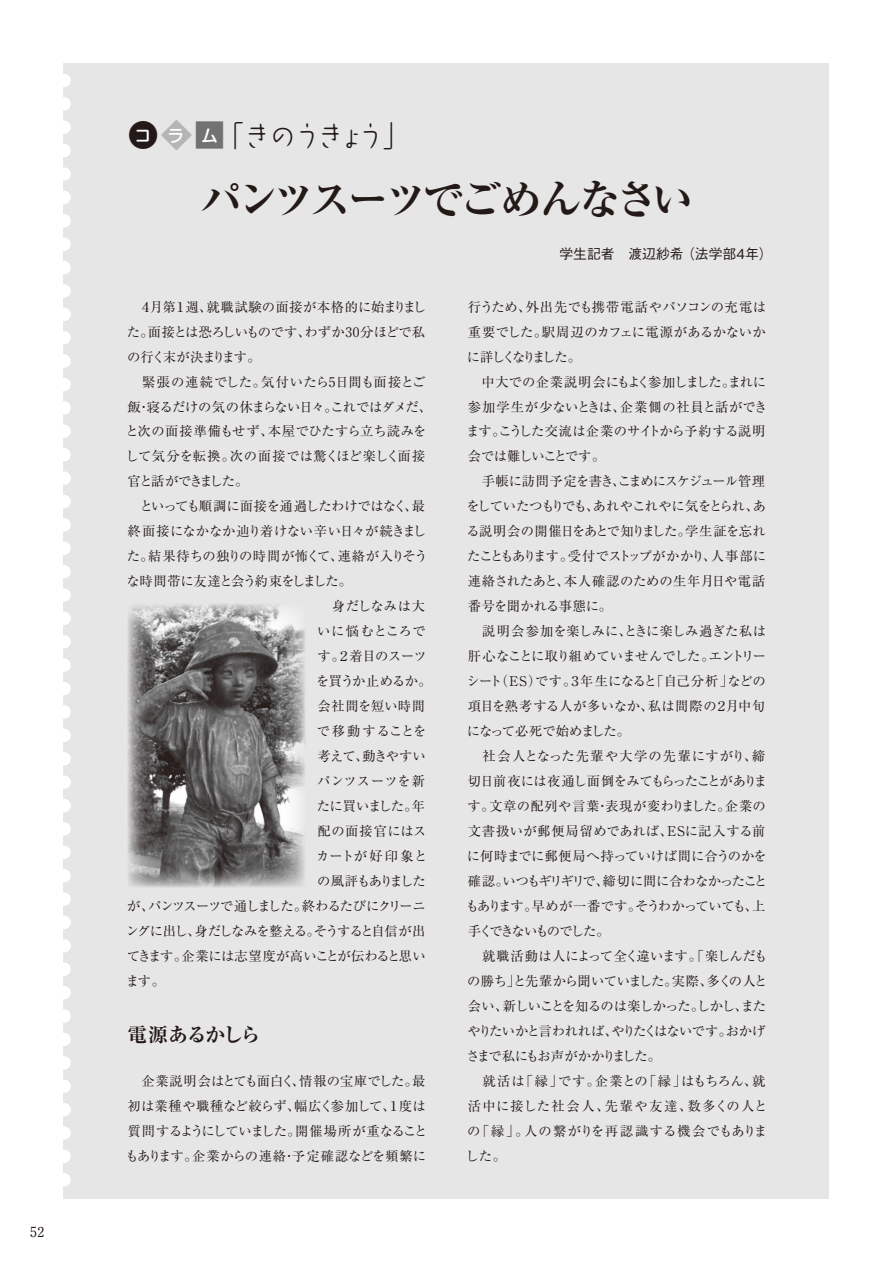
<style>
.page{position:relative;width:893px;height:1263px;background:#fff}
.page>*{position:absolute;margin:0;border:0;box-sizing:border-box;transform-origin:0 0}
.t1{font:700 expanded 41.4px "Ryumin Pro";letter-spacing:-.1em;color:#231916}
.t2{font:300 29.7px "Haru Gaku Std";letter-spacing:-.21em;color:#231916}
.t3{font:700 expanded 19.65px "Ryumin Pro";letter-spacing:-.055em;color:#231916}
.t4{font:500 13.8px "Gothic BBB Pro";color:#231916}
.t5{font:700 13.8px "Futo Min A101 Pro";color:#231916}
.t6{font:13.35px/25px "Ryumin Pro";letter-spacing:-.025em;color:#231916}
.t7{font:13.35px/25px "Ryumin Pro";color:#231916}
.t8{font:13.35px "Ryumin Pro";letter-spacing:-.06em;color:#231916}
.t9{font:13.35px "Ryumin Pro";letter-spacing:-.005em;color:#231916}
.t10{font:13.35px "Ryumin Pro";letter-spacing:.02em;color:#231916}
.t11{font:13.35px "Ryumin Pro";letter-spacing:-.065em;color:#231916}
.t12{font:13.35px "Ryumin Pro";letter-spacing:-.085em;color:#231916}
.t13{font:13.35px "Ryumin Pro";letter-spacing:.035em;color:#231916}
.t14{font:13.35px "Ryumin Pro";letter-spacing:.025em;color:#231916}
.t15{font:13.35px "Ryumin Pro";letter-spacing:.01em;color:#231916}
.t16{font:13.35px "Ryumin Pro";letter-spacing:-.09em;color:#231916}
.t17{font:13.35px "Ryumin Pro";letter-spacing:-.105em;color:#231916}
.t18{font:13.35px "Ryumin Pro";letter-spacing:-.055em;color:#231916}
.t19{font:13.35px "Ryumin Pro";letter-spacing:-.11em;color:#231916}
.t20{font:13.35px "Ryumin Pro";letter-spacing:.065em;color:#231916}
.t21{font:13.35px "Ryumin Pro";letter-spacing:.045em;color:#231916}
.s1{font-family:"Ryumin Pro";font-weight:700;font-size:31.5px}
.s2{font-family:"Ryumin Pro";font-weight:700;font-size:31.5px;color:#b5b5b6}
.s3{font-family:"Ryumin Pro";font-weight:700;font-size:31.5px;color:#727272}
</style>
<div class="page">
<div style="left:64px;top:64px;width:765px;height:1135px;background:#e6e6e7"></div>
<div style="left:57px;top:74px;width:14px;height:13px;background:#fff;border-radius:50%"></div>
<div style="left:57px;top:97px;width:14px;height:14px;background:#fff;border-radius:50%"></div>
<div style="left:57px;top:121px;width:14px;height:13px;background:#fff;border-radius:50%"></div>
<div style="left:57px;top:144px;width:14px;height:13px;background:#fff;border-radius:50%"></div>
<div style="left:57px;top:167px;width:14px;height:14px;background:#fff;border-radius:50%"></div>
<div style="left:57px;top:191px;width:14px;height:13px;background:#fff;border-radius:50%"></div>
<div style="left:57px;top:214px;width:14px;height:13px;background:#fff;border-radius:50%"></div>
<div style="left:57px;top:237px;width:14px;height:14px;background:#fff;border-radius:50%"></div>
<div style="left:57px;top:261px;width:14px;height:13px;background:#fff;border-radius:50%"></div>
<div style="left:57px;top:284px;width:14px;height:14px;background:#fff;border-radius:50%"></div>
<div style="left:57px;top:308px;width:14px;height:13px;background:#fff;border-radius:50%"></div>
<div style="left:57px;top:331px;width:14px;height:13px;background:#fff;border-radius:50%"></div>
<div style="left:57px;top:354px;width:14px;height:14px;background:#fff;border-radius:50%"></div>
<div style="left:57px;top:378px;width:14px;height:13px;background:#fff;border-radius:50%"></div>
<div style="left:57px;top:401px;width:14px;height:14px;background:#fff;border-radius:50%"></div>
<div style="left:57px;top:425px;width:14px;height:13px;background:#fff;border-radius:50%"></div>
<div style="left:57px;top:448px;width:14px;height:13px;background:#fff;border-radius:50%"></div>
<div style="left:57px;top:471px;width:14px;height:14px;background:#fff;border-radius:50%"></div>
<div style="left:57px;top:495px;width:14px;height:13px;background:#fff;border-radius:50%"></div>
<div style="left:57px;top:518px;width:14px;height:13px;background:#fff;border-radius:50%"></div>
<div style="left:57px;top:541px;width:14px;height:14px;background:#fff;border-radius:50%"></div>
<div style="left:57px;top:565px;width:14px;height:13px;background:#fff;border-radius:50%"></div>
<div style="left:57px;top:588px;width:14px;height:14px;background:#fff;border-radius:50%"></div>
<div style="left:57px;top:612px;width:14px;height:13px;background:#fff;border-radius:50%"></div>
<div style="left:57px;top:635px;width:14px;height:13px;background:#fff;border-radius:50%"></div>
<div style="left:57px;top:658px;width:14px;height:14px;background:#fff;border-radius:50%"></div>
<div style="left:57px;top:682px;width:14px;height:13px;background:#fff;border-radius:50%"></div>
<div style="left:57px;top:705px;width:14px;height:14px;background:#fff;border-radius:50%"></div>
<div style="left:57px;top:729px;width:14px;height:13px;background:#fff;border-radius:50%"></div>
<div style="left:57px;top:752px;width:14px;height:13px;background:#fff;border-radius:50%"></div>
<div style="left:57px;top:775px;width:14px;height:14px;background:#fff;border-radius:50%"></div>
<div style="left:57px;top:799px;width:14px;height:13px;background:#fff;border-radius:50%"></div>
<div style="left:57px;top:822px;width:14px;height:14px;background:#fff;border-radius:50%"></div>
<div style="left:57px;top:846px;width:14px;height:13px;background:#fff;border-radius:50%"></div>
<div style="left:57px;top:869px;width:14px;height:13px;background:#fff;border-radius:50%"></div>
<div style="left:57px;top:892px;width:14px;height:14px;background:#fff;border-radius:50%"></div>
<div style="left:57px;top:916px;width:14px;height:13px;background:#fff;border-radius:50%"></div>
<div style="left:57px;top:939px;width:14px;height:13px;background:#fff;border-radius:50%"></div>
<div style="left:57px;top:962px;width:14px;height:14px;background:#fff;border-radius:50%"></div>
<div style="left:57px;top:986px;width:14px;height:13px;background:#fff;border-radius:50%"></div>
<div style="left:57px;top:1009px;width:14px;height:14px;background:#fff;border-radius:50%"></div>
<div style="left:57px;top:1033px;width:14px;height:13px;background:#fff;border-radius:50%"></div>
<div style="left:57px;top:1056px;width:14px;height:13px;background:#fff;border-radius:50%"></div>
<div style="left:57px;top:1079px;width:14px;height:14px;background:#fff;border-radius:50%"></div>
<div style="left:57px;top:1103px;width:14px;height:13px;background:#fff;border-radius:50%"></div>
<div style="left:57px;top:1126px;width:14px;height:14px;background:#fff;border-radius:50%"></div>
<div style="left:57px;top:1150px;width:14px;height:13px;background:#fff;border-radius:50%"></div>
<div style="left:57px;top:1173px;width:14px;height:13px;background:#fff;border-radius:50%"></div>
<img style="left:128px;top:604px;width:177px;height:283px">
<p class="t5" style="left:30px;top:1221px;width:16px">52</p>
<h2 class="t2" style="left:128px;top:119px;width:286px"><span class="s1">●</span><sup>コ</sup> <span class="s2">◆</span><sup>ラ</sup> <span class="s3">■</span><sup>ム</sup>「きのうきょう」</h2>
<h1 class="t1" style="left:201px;top:167px;width:494px">パンツスーツでごめんなさい</h1>
<p class="t4" style="left:559px;top:243px;width:215px">学生記者　渡辺紗希 （法学部４年）</p>
<p class="t7" style="left:128px;top:293px;width:300px">　４月第１週、就職試験の面接が本格的に始まりまし</p>
<p class="t9" style="left:127px;top:321px;width:300px">た。面接とは恐ろしいものです、わずか30分ほどで私</p>
<p class="t16" style="left:127px;top:346px;width:135px">の行く末が決まります。</p>
<p class="t9" style="left:128px;top:371px;width:299px">　緊張の連続でした。気付いたら5日間も面接とご</p>
<p class="t8" style="left:128px;top:396px;width:306px">飯・寝るだけの気の休まらない日々。これではダメだ、</p>
<p class="t15" style="left:125px;top:421px;width:303px">と次の面接準備もせず、本屋でひたすら立ち読みを</p>
<p class="t10" style="left:125px;top:446px;width:301px">して気分を転換。次の面接では驚くほど楽しく面接</p>
<p class="t17" style="left:128px;top:471px;width:122px">官と話ができました。</p>
<p class="t6" style="left:128px;top:493px;width:299px">　といっても順調に面接を通過したわけではなく、最</p>
<p class="t6" style="left:128px;top:518px;width:300px">終面接になかなか辿り着けない辛い日々が続きまし</p>
<p class="t13" style="left:127px;top:546px;width:302px">た。結果待ちの独りの時間が怖くて、連絡が入りそう</p>
<p class="t11" style="left:127px;top:571px;width:227px">な時間帯に友達と会う約束をしました。</p>
<p class="t14" style="left:317px;top:596px;width:109px">　身だしなみは大</p>
<p class="t14" style="left:317px;top:621px;width:110px">いに悩むところで</p>
<p class="t6" style="left:317px;top:643px;width:111px">す。２着目のスーツ</p>
<p class="t11" style="left:316px;top:671px;width:117px">を買うか止めるか。</p>
<p class="t10" style="left:317px;top:696px;width:109px">会社間を短い時間</p>
<p class="t20" style="left:317px;top:721px;width:111px">で移動することを</p>
<p class="t11" style="left:317px;top:746px;width:110px">考えて、動きやすい</p>
<p class="t10" style="left:317px;top:771px;width:110px">パンツスーツを新</p>
<p class="t18" style="left:317px;top:796px;width:110px">たに買いました。年</p>
<p class="t21" style="left:317px;top:821px;width:110px">配の面接官にはス</p>
<p class="t14" style="left:316px;top:846px;width:113px">カートが好印象と</p>
<p class="t19" style="left:317px;top:871px;width:110px">の風評もありました</p>
<p class="t12" style="left:127px;top:896px;width:300px">が、パンツスーツで通しました。終わるたびにクリーニ</p>
<p class="t8" style="left:126px;top:921px;width:301px">ングに出し、身だしなみを整える。そうすると自信が出</p>
<p class="t6" style="left:127px;top:943px;width:300px">てきます。企業には志望度が高いことが伝わると思い</p>
<p class="t6" style="left:126px;top:968px;width:41px">ます。</p>
<h3 class="t3" style="left:128px;top:1019px;width:134px">電源あるかしら</h3>
<p class="t7" style="left:125px;top:1067px;width:303px">　企業説明会はとても面白く、情報の宝庫でした。最初は業種や職種など絞らず、幅広く参加して、１度は質問するようにしていました。開催場所が重なることもあります。企業からの連絡・予定確認などを頻繁に</p>
<p class="t6" style="left:466px;top:293px;width:303px">行うため、外出先でも携帯電話やパソコンの充電は重要でした。駅周辺のカフェに電源があるかないかに詳しくなりました。<br>　中大での企業説明会にもよく参加しました。まれに参加学生が少ないときは、企業側の社員と話ができます。こうした交流は企業のサイトから予約する説明会では難しいことです。<br>　手帳に訪問予定を書き、こまめにスケジュール管理をしていたつもりでも、あれやこれやに気をとられ、ある説明会の開催日をあとで知りました。学生証を忘れたこともあります。受付でストップがかかり、人事部に連絡されたあと、本人確認のための生年月日や電話番号を聞かれる事態に。<br>　説明会参加を楽しみに、ときに楽しみ過ぎた私は肝心なことに取り組めていませんでした。エントリーシート（ＥＳ）です。３年生になると「自己分析」などの項目を熟考する人が多いなか、私は間際の２月中旬になって必死で始めました。<br>　社会人となった先輩や大学の先輩にすがり、締切日前夜には夜通し面倒をみてもらったことがあります。文章の配列や言葉・表現が変わりました。企業の文書扱いが郵便局留めであれば、ＥＳに記入する前に何時までに郵便局へ持っていけば間に合うのかを確認。いつもギリギリで、締切に間に合わなかったこともあります。早めが一番です。そうわかっていても、上手くできないものでした。<br>　就職活動は人によって全く違います。「楽しんだもの勝ち」と先輩から聞いていました。実際、多くの人と会い、新しいことを知るのは楽しかった。しかし、またやりたいかと言われれば、やりたくはないです。おかげさまで私にもお声がかかりました。<br>　就活は「縁」です。企業との「縁」はもちろん、就活中に接した社会人、先輩や友達、数多くの人との「縁」。人の繋がりを再認識する機会でもありました。</p>
</div>
